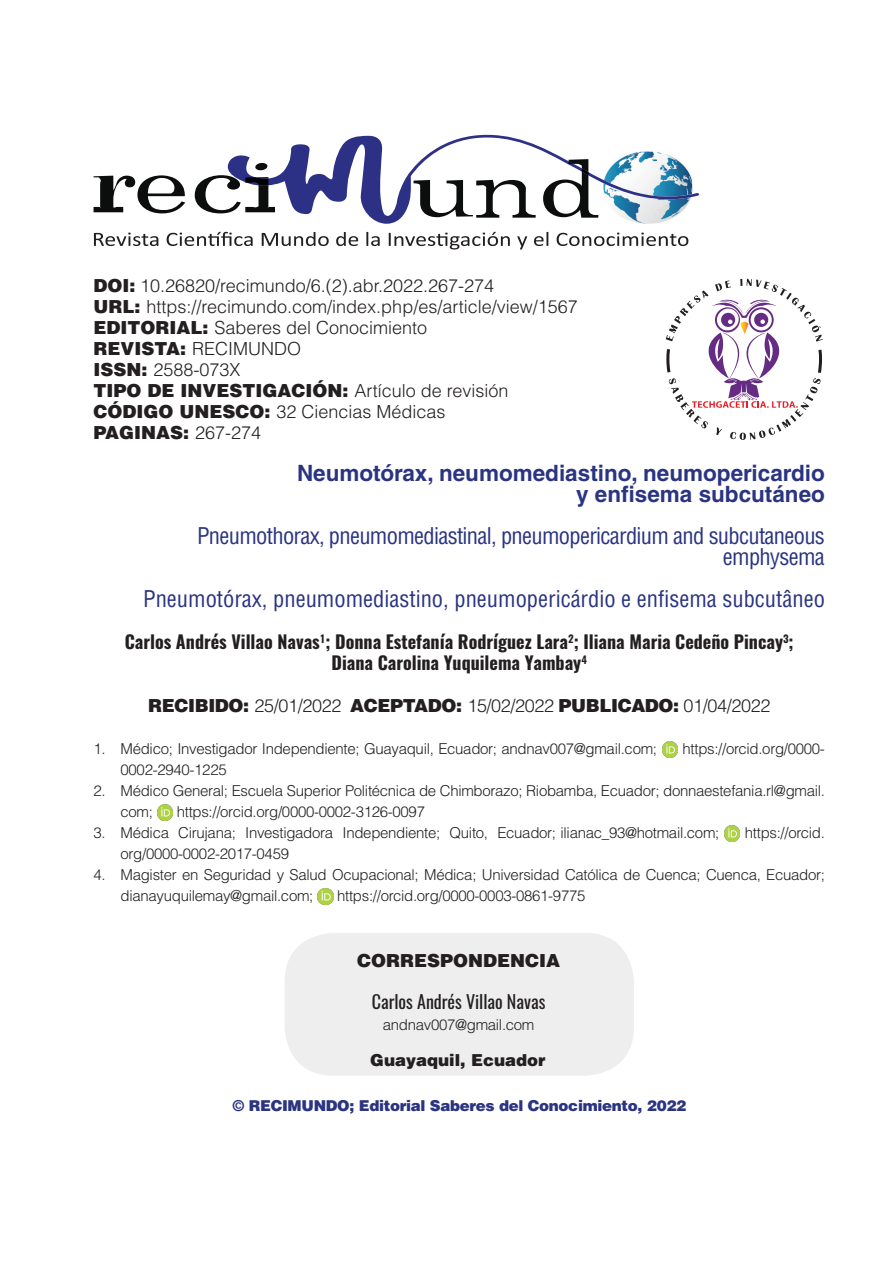
<style>
.page{position:relative;width:893px;height:1263px;background:#fff}
.page>*{position:absolute;margin:0;border:0;box-sizing:border-box;transform-origin:0 0}
.t1{font:condensed 22.5px "Helvetica LT Std";letter-spacing:-.03em;color:#2b3481}
.t2{font:condensed 22.5px "Helvetica LT Std";color:#2b3481}
.t3{font:700 22.5px "Helvetica LT Std";color:#2b3481}
.t4{font:300 18px "Helvetica LT Std";color:#231f20}
.t5{font:700 18px "Oswald";color:#231f20}
.t6{font:900 18px "Helvetica LT Std";color:#231f20}
.t7{font:300 18px "Helvetica LT Std";letter-spacing:-.02em;color:#231f20}
.t8{font:18px "Oswald";color:#231f20}
.t9{font:900 16.5px "Helvetica LT Std";color:#231f20}
.t10{font:300 15px/21px "Helvetica LT Std";letter-spacing:-.02em;color:#231f20}
.t11{font:900 15px "Helvetica LT Std";letter-spacing:-.02em;color:#2b3481}
.s1{font-weight:900}
.s2{font-weight:300}
</style>
<div class="page">
<svg style="left:94px;top:175px;width:91px;height:38px"></svg>
<svg style="left:195px;top:134px;width:504px;height:90px"></svg>
<svg style="left:94px;top:233px;width:64px;height:13px"></svg>
<svg style="left:167px;top:232px;width:86px;height:14px"></svg>
<svg style="left:262px;top:232px;width:67px;height:14px"></svg>
<svg style="left:336px;top:232px;width:22px;height:14px"></svg>
<svg style="left:366px;top:232px;width:14px;height:14px"></svg>
<svg style="left:389px;top:232px;width:121px;height:17px"></svg>
<svg style="left:517px;top:236px;width:10px;height:13px"></svg>
<svg style="left:534px;top:232px;width:14px;height:14px"></svg>
<svg style="left:557px;top:233px;width:131px;height:13px"></svg>
<img style="left:662px;top:742px;width:16px;height:15px">
<img style="left:157px;top:805px;width:16px;height:15px">
<img style="left:724px;top:826px;width:16px;height:15px">
<img style="left:318px;top:889px;width:15px;height:15px">
<div style="left:285px;top:933px;width:349px;height:143px;background:#edeeed;border-radius:49px"></div>
<svg style="left:666px;top:279px;width:157px;height:161px"></svg>
<p class="t4" style="left:94px;top:274px;width:402px"><span class="s1">DOI:</span> 10.26820/recimundo/6.(2).abr.2022.267-274</p>
<p class="t4" style="left:94px;top:295px;width:486px"><span class="s1">URL:</span> https://recimundo.com/index.php/es/article/view/1567</p>
<p class="t4" style="left:94px;top:316px;width:335px"><span class="s1">EDITORIAL:</span> Saberes del Conocimiento</p>
<p class="t4" style="left:94px;top:337px;width:209px"><span class="s1">REVISTA:</span> RECIMUNDO</p>
<p class="t4" style="left:94px;top:358px;width:149px"><span class="s1">ISSN:</span> 2588-073X</p>
<p class="t6" style="left:94px;top:378px;width:416px">TIPO DE INVESTIGACIÓN: <span class="s2">Artículo de revisión</span></p>
<p class="t4" style="left:94px;top:400px;width:354px"><span class="s1">CÓDIGO UNESCO:</span> 32 Ciencias Médicas</p>
<p class="t6" style="left:94px;top:420px;width:169px">PAGINAS: <span class="s2">267-274</span></p>
<p class="t3" style="left:297px;top:459px;width:529px">Neumotórax, neumomediastino, neumopericardio</p>
<p class="t3" style="left:576px;top:480px;width:250px">y enfisema subcutáneo</p>
<p class="t1" style="left:197px;top:521px;width:629px">Pneumothorax, pneumomediastinal, pneumopericardium and subcutaneous</p>
<p class="t1" style="left:723px;top:542px;width:104px">emphysema</p>
<p class="t2" style="left:143px;top:584px;width:683px">Pneumotórax, pneumomediastino, pneumopericárdio e enfisema subcutâneo</p>
<p class="t5" style="left:125px;top:632px;width:670px">Carlos Andrés Villao Navas<sup>1</sup>; Donna Estefanía Rodríguez Lara<sup>2</sup>; Iliana Maria Cedeño Pincay<sup>3</sup>;</p>
<p class="t5" style="left:332px;top:653px;width:257px">Diana Carolina Yuquilema Yambay<sup>4</sup></p>
<p class="t7" style="left:148px;top:694px;width:624px"><span class="s1">RECIBIDO:</span> 25/01/2022 <span class="s1">ACEPTADO:</span> 15/02/2022 <span class="s1">PUBLICADO:</span> 01/04/2022</p>
<p class="t10" style="left:94px;top:738px;width:565px">1. Médico; Investigador Independiente; Guayaquil, Ecuador; andnav007@gmail.com;</p>
<p class="t10" style="left:683px;top:738px;width:144px">https://orcid.org/0000-</p>
<p class="t10" style="left:121px;top:759px;width:108px">0002-2940-1225</p>
<p class="t10" style="left:121px;top:780px;width:706px;text-indent:-27px">2. Médico General; Escuela Superior Politécnica de Chimborazo; Riobamba, Ecuador; donnaestefania.rl@gmail. com;</p>
<p class="t10" style="left:177px;top:801px;width:250px">https://orcid.org/0000-0002-3126-0097</p>
<p class="t10" style="left:94px;top:822px;width:627px">3. Médica Cirujana; Investigadora Independiente; Quito, Ecuador; ilianac_93@hotmail.com;</p>
<p class="t10" style="left:745px;top:822px;width:82px">https://orcid.</p>
<p class="t10" style="left:121px;top:843px;width:170px">org/0000-0002-2017-0459</p>
<p class="t10" style="left:121px;top:864px;width:706px;text-indent:-27px">4. Magister en Seguridad y Salud Ocupacional; Médica; Universidad Católica de Cuenca; Cuenca, Ecuador; dianayuquilemay@gmail.com;</p>
<p class="t10" style="left:337px;top:885px;width:250px">https://orcid.org/0000-0003-0861-9775</p>
<p class="t6" style="left:357px;top:949px;width:204px">CORRESPONDENCIA</p>
<p class="t8" style="left:372px;top:986px;width:175px">Carlos Andrés Villao Navas</p>
<p class="t10" style="left:383px;top:1014px;width:153px">andnav007@gmail.com</p>
<p class="t9" style="left:370px;top:1049px;width:177px">Guayaquil, Ecuador</p>
<p class="t11" style="left:232px;top:1095px;width:455px">© RECIMUNDO; Editorial Saberes del Conocimiento, 2022</p>
</div>
